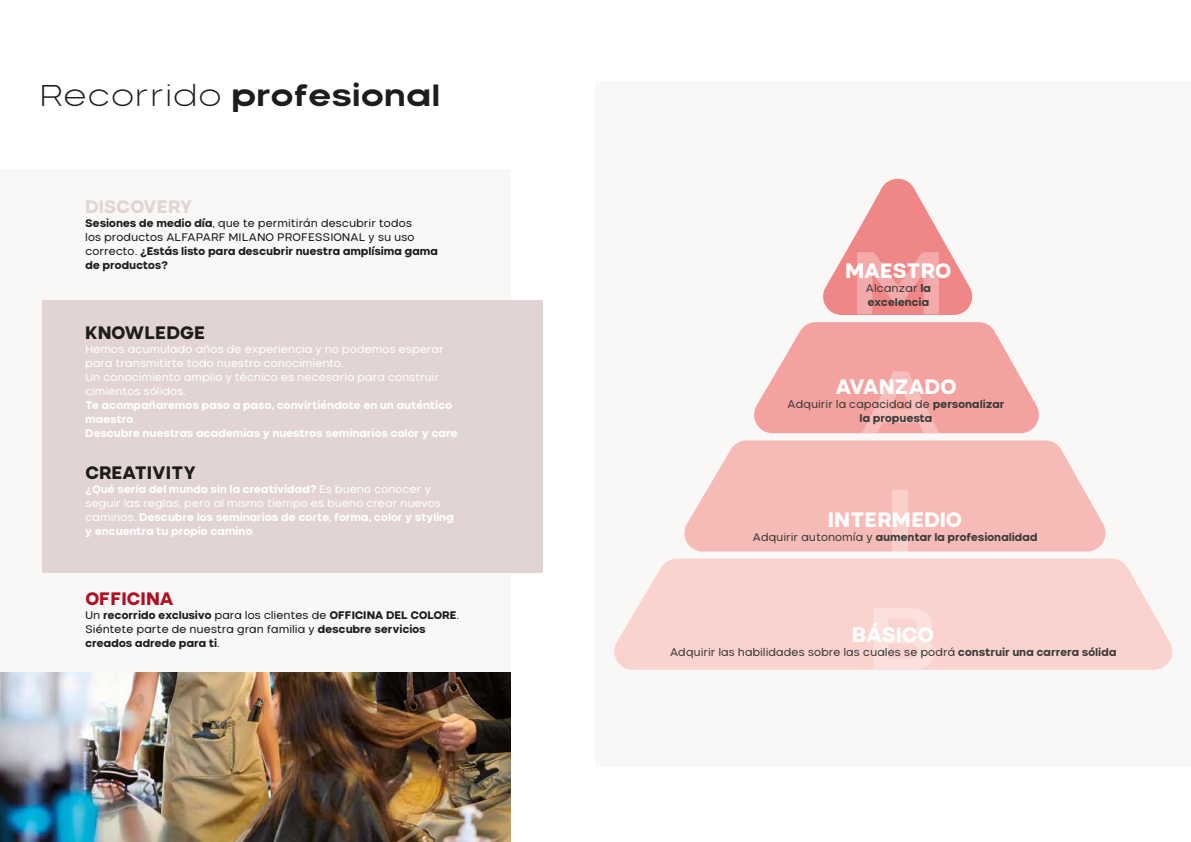
<style>
.page{position:relative;width:1191px;height:842px;background:#fff}
.page>*{position:absolute;margin:0;border:0;box-sizing:border-box;transform-origin:0 0}
.t1{font:800 expanded 30px "Nominee";letter-spacing:-.02em;color:#1d1d1b}
.t2{font:800 20.8px "Nominee";letter-spacing:-.02em;color:#fff}
.t3{font:800 18px "Nominee";letter-spacing:-.01em;color:#1d1d1b}
.t4{font:800 18px "Nominee";letter-spacing:-.02em;color:#e2d4d4}
.t5{font:800 18px "Nominee";letter-spacing:-.02em;color:#ae1122}
.t6{font:800 11px/14px "Nominee";letter-spacing:-.025em;color:#fff}
.t7{font:500 11px/14px "Nominee";letter-spacing:-.03em;color:#1d1d1b}
.t8{font:500 11px/14px "Nominee";letter-spacing:-.03em;color:#fff}
.t9{font:800 11px/14px "Nominee";letter-spacing:-.025em;color:#1d1d1b}
.t10{font:800 11px/14px "Nominee";letter-spacing:-.025em;color:#3d3d3b}
.t11{font:500 11px "Nominee";letter-spacing:-.03em;color:#3d3d3b}
.s1{font-weight:200}
.s2{font-weight:800}
.s3{font-weight:500}
</style>
<div class="page">
<div style="left:0;top:169px;width:510px;height:503px;background:#faf7f7"></div>
<img style="left:0;top:672px;width:510px;height:170px">
<div style="left:42px;top:300px;width:500px;height:273px;background:#e2d4d4"></div>
<div style="left:595px;top:82px;width:596px;height:685px;background:#faf7f7"></div>
<svg style="left:684px;top:440px;width:422px;height:111px;background:#f7c1bd"></svg>
<svg style="left:614px;top:559px;width:558px;height:111px;background:#fad5d2"></svg>
<svg style="left:873px;top:608px;width:61px;height:62px;background:#fadcd8"></svg>
<svg style="left:823px;top:178px;width:150px;height:137px"></svg>
<svg style="left:754px;top:322px;width:285px;height:111px;background:#f5b0ad"></svg>
<div style="left:892px;top:490px;width:15px;height:61px;background:#f9cfcc"></div>
<h1 class="t1" style="left:39px;top:77px;width:403px"><span class="s1">Recorrido</span> profesional</h1>
<h3 class="t4" style="left:85px;top:195px;width:109px">DISCOVERY</h3>
<p class="t7" style="left:85px;top:216px;width:354px"><span class="s2">Sesiones de medio día</span>, que te permitirán descubrir todos<br>los productos ALFAPARF MILANO PROFESSIONAL y su uso correcto. <span class="s2">¿Estás listo para descubrir nuestra amplísima gama de productos?</span></p>
<h3 class="t3" style="left:85px;top:321px;width:122px">KNOWLEDGE</h3>
<p class="t8" style="left:85px;top:342px;width:360px">Hemos acumulado años de experiencia y no podemos esperar para transmitirte todo nuestro conocimiento.<br>Un conocimiento amplio y técnico es necesario para construir cimientos sólidos.</p>
<p class="t6" style="left:85px;top:398px;width:377px">Te acompañaremos paso a paso, convirtiéndote en un auténtico maestro<span class="s3">.<br></span>Descubre nuestras academias y nuestros seminarios color y care<span class="s3">.</span></p>
<h3 class="t3" style="left:85px;top:461px;width:113px">CREATIVITY</h3>
<p class="t6" style="left:85px;top:482px;width:370px">¿Qué sería del mundo sin la creatividad? <span class="s3">Es bueno conocer y seguir las reglas, pero al mismo tiempo es bueno crear nuevos caminos.</span> Descubre los seminarios de corte, forma, color y styling y encuentra tu propio camino<span class="s3">.</span></p>
<h3 class="t5" style="left:85px;top:587px;width:90px">OFFICINA</h3>
<p class="t9" style="left:85px;top:608px;width:376px"><span class="s3">Un</span> recorrido exclusivo <span class="s3">para los clientes de</span> OFFICINA DEL COLORE<span class="s3">.<br>Siéntete parte de nuestra gran familia y</span> descubre servicios creados adrede para ti<span class="s3">.</span></p>
<h2 class="t2" style="left:845px;top:257px;width:108px">MAESTRO</h2>
<p class="t10" style="left:865px;top:281px;width:67px"><span class="s3">Alcanzar</span> la excelencia</p>
<h2 class="t2" style="left:835px;top:374px;width:123px">AVANZADO</h2>
<p class="t10" style="left:787px;top:397px;width:219px;text-align:center"><span class="s3">Adquirir la capacidad de</span> personalizar la propuesta</p>
<h2 class="t2" style="left:827px;top:507px;width:136px">INTERMEDIO</h2>
<p class="t10" style="left:752px;top:530px;width:287px"><span class="s3">Adquirir autonomía y</span> aumentar la profesionalidad</p>
<h2 class="t2" style="left:852px;top:622px;width:84px">BÁSICO</h2>
<p class="t11" style="left:670px;top:645px;width:448px">Adquirir las habilidades sobre las cuales se podrá <span class="s2">construir una carrera sólida</span></p>
</div>
